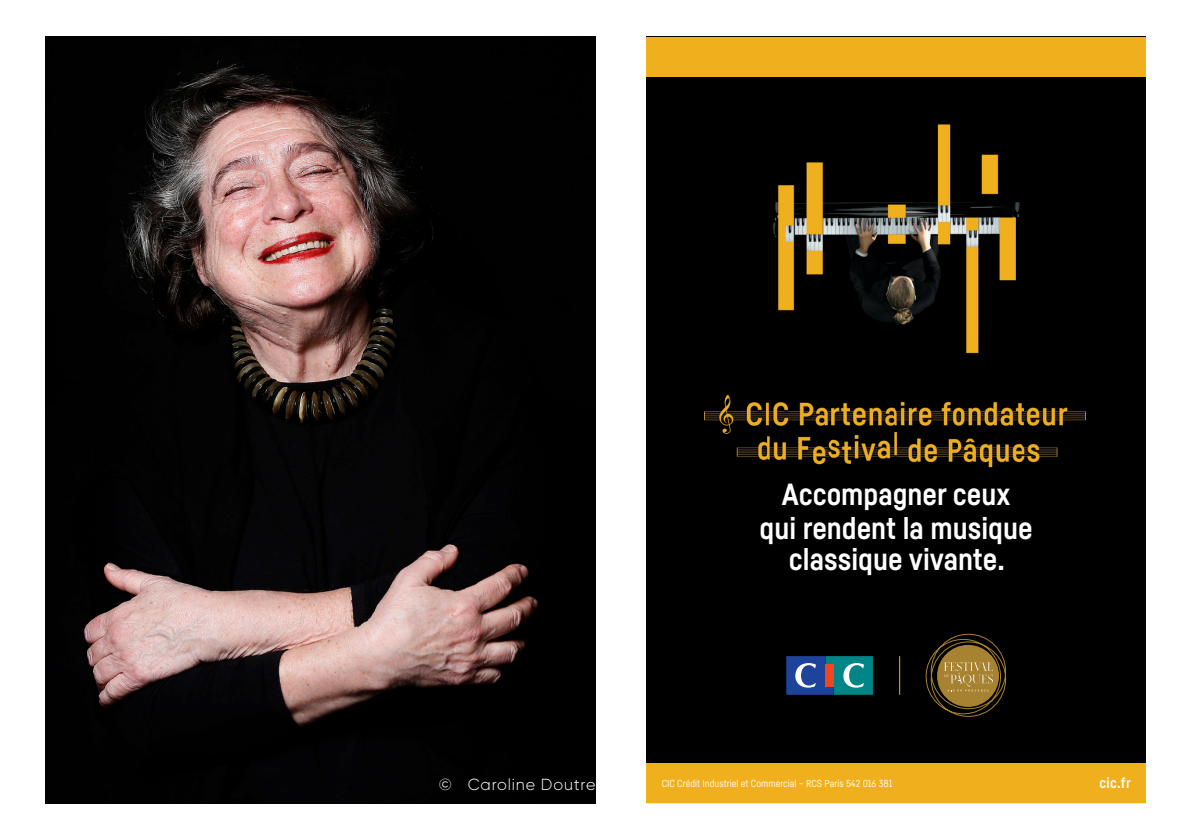
<style>
.page{position:relative;width:1191px;height:840px;background:#fff}
.page>*{position:absolute;margin:0;border:0;box-sizing:border-box;transform-origin:0 0}
.t1{font:700 30px/33.6px "Fabrikat";color:#fff;text-align:center}
.Signature{font:300 16px "Gilroy";letter-spacing:.05em;color:#fff}
.t2{font:700 14.4px "Fabrikat";color:#fff}
.t3{font:10px "Fabrikat";color:#fff}
</style>
<div class="page">
<div style="left:646px;top:77px;width:499px;height:686px;background:#000"></div>
<div style="left:674px;top:77px;width:455px;height:663px;background:#000"></div>
<div style="left:646px;top:763px;width:499px;height:39px;background:#f0b01d"></div>
<div style="left:646px;top:37px;width:499px;height:40px;background:#f0b01d"></div>
<svg style="left:786px;top:655px;width:87px;height:39px;background:#2a7196"></svg>
<div style="left:825px;top:663px;width:8px;height:23px;background:#ef4723"></div>
<hr style="left:899px;top:655px;width:1px;height:39px;background:#f0b01d">
<svg style="left:925px;top:633px;width:81px;height:83px;background:#5d4a1f"></svg>
<img style="left:704px;top:394px;width:381px;height:74px">
<img style="left:45px;top:37px;width:550px;height:765px">
<p class="t1" style="left:759px;top:477px;width:274px">Accompagner ceux<br>qui rendent la musique</p>
<p class="t1" style="left:789px;top:541px;width:217px">classique vivante.</p>
<p class="Signature" style="left:439px;top:774px;width:158px">© Caroline Doutre</p>
<p class="t3" style="left:661px;top:776px;width:232px">CIC Crédit Industriel et Commercial – RCS Paris 542 016 381</p>
<p class="t2" style="left:1099px;top:774px;width:33px">cic.fr</p>
</div>
